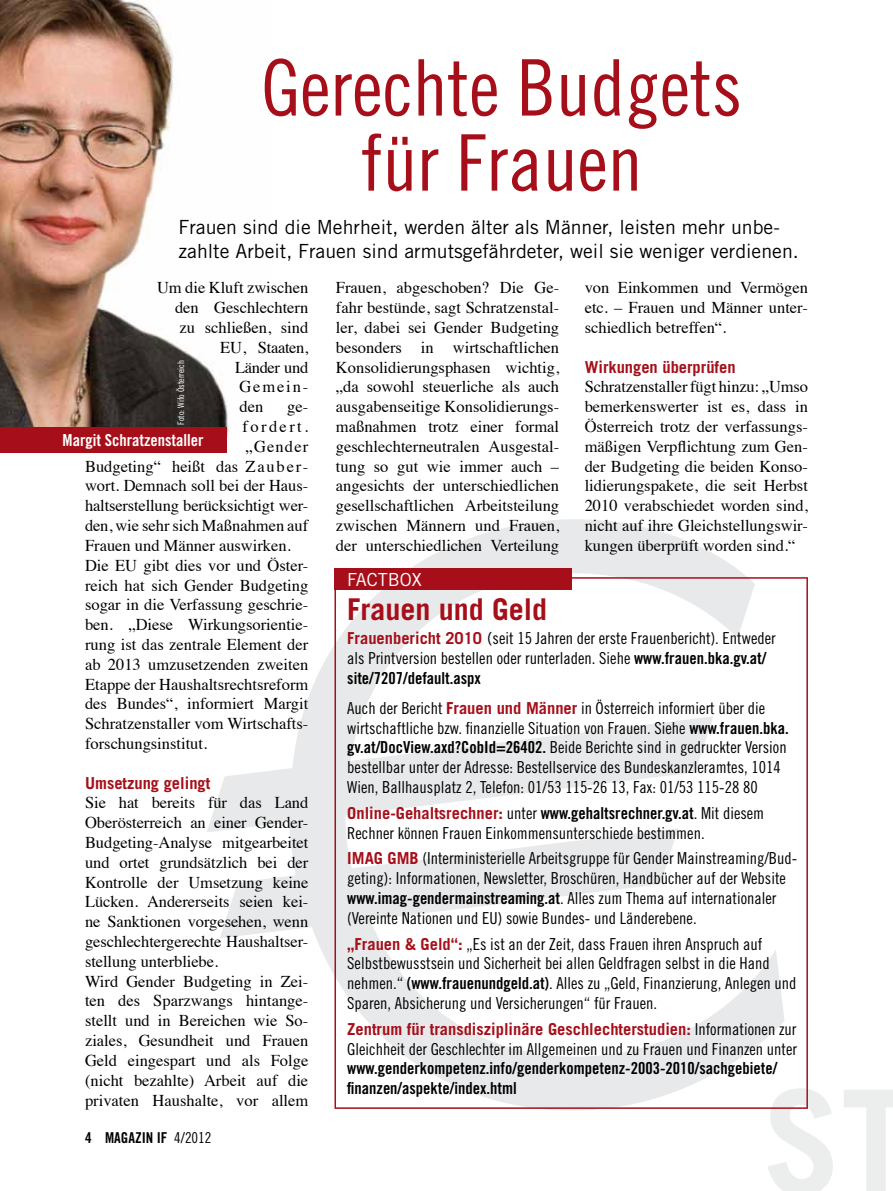
<style>
.page{position:relative;width:893px;height:1191px;background:#fff}
.page>*{position:absolute;margin:0;border:0;box-sizing:border-box;transform-origin:0 0}
.t1{font:78px/75px "Trade Gothic Cond Eighteen";color:#a60f1a;text-align:center}
.t2{font:700 30px "Trade Gothic";color:#a60f1a}
.t3{font:19.5px/24px "Trade Gothic";color:#000}
.t4{font:18px "Trade Gothic";color:#fff}
.t5{font:16.5px/19.8px "Times";color:#000;text-align:justify}
.t6{font:16.5px/19.8px "Trade Gothic Cond Eighteen";color:#000}
.t7{font:16.5px/19.8px "Trade Gothic Bold Cond Twenty";color:#000}
.t8{font:700 16.5px "Trade Gothic";color:#a60f1a}
.t9{font:16.5px "Trade Gothic Bold Cond Twenty";color:#fff}
.t10{font:16.5px "Times";letter-spacing:-.02em;color:#000}
.t11{font:16.5px "Times";letter-spacing:.145em;color:#000}
.t12{font:15px "Trade Gothic Bold Cond Twenty";color:#000}
.t13{font:9px "Trade Gothic Cond Eighteen";color:#fff}
.s1{font-family:"Trade Gothic";font-weight:700;color:#a60f1a}
.s2{font-family:"Trade Gothic"}
.s3{font-family:"Trade Gothic Bold Cond Twenty"}
.s4{font-family:"Trade Gothic Cond Eighteen"}
.s5{font-family:"Trade Gothic Cond Eighteen";font-weight:400;color:#000}
</style>
<div class="page">
<img style="left:0;top:0;width:229px;height:440px">
<div style="left:0;top:427px;width:226px;height:26px;background:#a60f1a"></div>
<svg style="left:334px;top:568px;width:474px;height:541px"></svg>
<h1 class="t1" style="left:261px;top:49px;width:482px">Gerechte Budgets für Frauen</h1>
<p class="t3" style="left:179px;top:215px;width:622px">Frauen sind die Mehrheit, werden älter als Männer, leisten mehr unbe&shy;zahlte Arbeit, Frauen sind armutsgefährdeter, weil sie weniger verdienen.</p>
<p class="t5" style="left:336px;top:276px;width:225px">Frauen, abgeschoben? Die Ge&shy;fahr bestünde, sagt Schratzenstal&shy;ler, dabei sei Gender Budgeting besonders in wirtschaftlichen Konsolidierungsphasen wichtig, „da sowohl steuerliche als auch ausgabenseitige Konsolidierungs&shy;maßnahmen trotz einer formal geschlechterneutralen Ausgestal&shy;tung so gut wie immer auch – angesichts der unterschiedlichen gesellschaftlichen Arbeitsteilung zwischen Männern und Frauen, der unterschiedlichen Verteilung</p>
<p class="t5" style="left:585px;top:276px;width:225px">von Einkommen und Vermögen etc. – Frauen und Männer unter&shy;schiedlich betreffen“.</p>
<p class="t5" style="left:157px;top:276px;width:153px">Um die Kluft zwischen</p>
<p class="t5" style="left:175px;top:296px;width:135px">den Geschlechtern</p>
<p class="t5" style="left:180px;top:316px;width:130px">zu schließen, sind</p>
<p class="t10" style="left:220px;top:332px;width:90px">EU, Staaten,</p>
<p class="t10" style="left:235px;top:352px;width:75px">Länder und</p>
<p class="t5" style="left:240px;top:375px;width:70px">Gemein-</p>
<p class="t5" style="left:240px;top:395px;width:25px">den</p>
<p class="t5" style="left:287px;top:395px;width:23px">ge-</p>
<p class="t11" style="left:243px;top:411px;width:67px">fordert.</p>
<p class="t5" style="left:246px;top:435px;width:64px">„Gender</p>
<p class="t5" style="left:85px;top:455px;width:225px">Budgeting“ heißt das Zauber-</p>
<p class="t5" style="left:85px;top:474px;width:225px">wort. Demnach soll bei der Haus-</p>
<p class="t5" style="left:85px;top:494px;width:225px">haltserstellung berücksichtigt wer-</p>
<p class="t5" style="left:85px;top:514px;width:225px">den, wie sehr sich Maßnahmen auf</p>
<p class="t5" style="left:85px;top:534px;width:207px">Frauen und Männer auswirken.</p>
<p class="t5" style="left:85px;top:554px;width:225px">Die EU gibt dies vor und Öster-</p>
<p class="t5" style="left:85px;top:573px;width:225px">reich hat sich Gender Budgeting</p>
<p class="t5" style="left:85px;top:593px;width:225px">sogar in die Verfassung geschrie-</p>
<p class="t5" style="left:85px;top:613px;width:225px">ben. „Diese Wirkungsorientie-</p>
<p class="t5" style="left:85px;top:633px;width:225px">rung ist das zentrale Element der</p>
<p class="t5" style="left:85px;top:653px;width:225px">ab 2013 umzusetzenden zweiten</p>
<p class="t5" style="left:85px;top:672px;width:225px">Etappe der Haushaltsrechtsreform</p>
<p class="t5" style="left:85px;top:692px;width:225px">des Bundes“, informiert Margit</p>
<p class="t5" style="left:85px;top:712px;width:225px">Schratzenstaller vom Wirtschafts-</p>
<p class="t5" style="left:85px;top:732px;width:124px">forschungsinstitut.</p>
<p class="t8" style="left:85px;top:772px;width:127px">Umsetzung gelingt</p>
<p class="t5" style="left:85px;top:791px;width:225px;text-align:left">Sie hat bereits für das Land<br>Oberösterreich an einer Gender-<br>Budgeting-Analyse mitgearbeitet und ortet grundsätzlich bei der<br>Kontrolle der Umsetzung keine<br>Lücken. Andererseits seien kei&shy;ne Sanktionen vorgesehen, wenn geschlechtergerechte Haushaltser&shy;stellung unterbliebe.<br>Wird Gender Budgeting in Zei&shy;ten des Sparzwangs hintange&shy;stellt und in Bereichen wie So&shy;ziales, Gesundheit und Frauen<br>Geld eingespart und als Folge (nicht bezahlte) Arbeit auf die privaten Haushalte, vor allem</p>
<p class="t8" style="left:585px;top:356px;width:152px">Wirkungen überprüfen</p>
<p class="t5" style="left:585px;top:375px;width:225px">Schratzenstaller fügt hinzu: „Umso bemerkenswerter ist es, dass in Österreich trotz der verfassungs&shy;mäßigen Verpflichtung zum Gen&shy;der Budgeting die beiden Konso&shy;lidierungspakete, die seit Herbst 2010 verabschiedet worden sind, nicht auf ihre Gleichstellungswir&shy;kungen überprüft worden sind.“</p>
<p class="t13" style="left:176px;top:425px;width:66px;rotate:-90deg">Foto: Wifo Österreich</p>
<p class="t9" style="left:63px;top:429px;width:143px">Margit Schratzenstaller</p>
<p class="t4" style="left:347px;top:569px;width:76px">FACTBOX</p>
<h2 class="t2" style="left:347px;top:591px;width:202px">Frauen und Geld</h2>
<p class="t6" style="left:347px;top:628px;width:430px"><span class="s1">Frauenbericht 2010</span> <span class="s2">(</span>seit 15 Jahren der erste Frauenbericht). Entweder als Printversion bestellen oder runterladen. siehe <span class="s3">www.frauen.bka.gv.at/</span></p>
<p class="t7" style="left:347px;top:668px;width:135px">site/7207/default.aspx</p>
<p class="t6" style="left:347px;top:698px;width:443px">auch der Bericht <span class="s1">Frauen und Männer</span> in Österreich informiert über die wirtschaftliche bzw. finanzielle situation von Frauen. siehe <span class="s3">www.frauen.bka. gv.at/docView.axd?Cobid=26402.</span> Beide Berichte sind in gedruckter Version bestellbar unter der adresse: Bestellservice des Bundeskanzleramtes, 1014<br>Wien, Ballhausplatz 2, telefon: 01/53 115-26 13, Fax: 01/53 115-28 80</p>
<p class="t7" style="left:347px;top:803px;width:419px"><span class="s1">Online-Gehaltsrechner:</span> <span class="s4">unter</span> www.gehaltsrechner.gv.at<span class="s4">. mit diesem</span></p>
<p class="t6" style="left:347px;top:819px;width:452px;line-height:25.8px">rechner können Frauen Einkommensunterschiede bestimmen.<br><span class="s1">IMAG GMB</span> (interministerielle arbeitsgruppe für Gender mainstreaming/Bud-</p>
<p class="t6" style="left:347px;top:868px;width:440px">geting): informationen, newsletter, Broschüren, handbücher auf der Website <span class="s3">www.imag-gendermainstreaming.at</span>. alles zum thema auf internationaler (Vereinte nationen und Eu) sowie Bundes- und Länderebene.</p>
<p class="t6" style="left:347px;top:933px;width:451px"><span class="s1">„Frauen &amp; Geld“:</span> „Es ist an der zeit, dass Frauen ihren anspruch auf selbstbewusstsein und sicherheit bei allen Geldfragen selbst in die hand nehmen.“ <span class="s3">(www.frauenundgeld.at)</span>. alles zu „Geld, Finanzierung, anlegen und sparen, absicherung und Versicherungen“ für Frauen.</p>
<p class="t8" style="left:347px;top:1018px;width:451px">Zentrum für transdisziplinäre Geschlechterstudien: <span class="s5">informationen zur</span></p>
<p class="t6" style="left:347px;top:1038px;width:451px">Gleichheit der Geschlechter im allgemeinen und zu Frauen und Finanzen unter</p>
<p class="t7" style="left:347px;top:1058px;width:431px">www.genderkompetenz.info/genderkompetenz-2003-2010/sachgebiete/ finanzen/aspekte/index.html</p>
<p class="t12" style="left:85px;top:1128px;width:128px">4 MaGaZiN if <span class="s4">4/2012</span></p>
</div>
